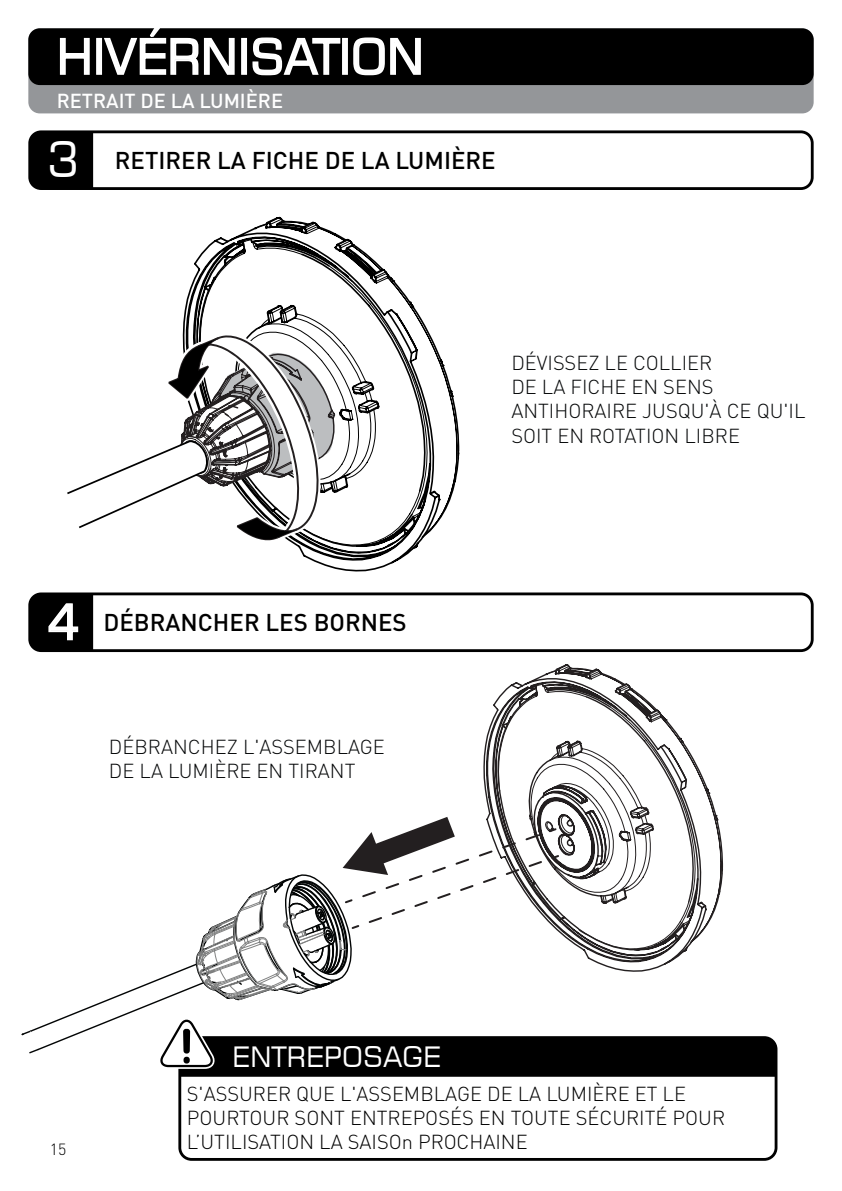
<style>
.page{position:relative;width:842px;height:1191px;background:#fff}
.page>*{position:absolute;margin:0;border:0;box-sizing:border-box;transform-origin:0 0}
.t1{font:48px "Square 721 BT";color:#fff}
.t2{font:28px "Square 721 BT";color:#fff}
.t3{font:500 24px "DINOT";color:#000}
.t4{font:300 20px/24px "DINOT";color:#040607}
.t5{font:300 20px/24px "DINOT";color:#000}
.t6{font:500 20px "DINOT";color:#fff}
.t7{font:300 16px "DINOT";color:#000}
.s1{font-family:"Square 721 BT";font-weight:400;font-size:48px;color:#fff}
</style>
<div class="page">
<div style="left:178px;top:1036px;width:599px;height:124px;border:3px solid #000;border-radius:12px"></div>
<svg style="left:488px;top:664px;width:230px;height:153px"></svg>
<svg style="left:21px;top:817px;width:755px;height:259px"></svg>
<svg style="left:183px;top:216px;width:277px;height:356px"></svg>
<svg style="left:188px;top:217px;width:270px;height:337px"></svg>
<svg style="left:67px;top:328px;width:277px;height:220px"></svg>
<div style="left:28px;top:28px;width:786px;height:85px;background:#949699;border-radius:11px"></div>
<div style="left:28px;top:28px;width:786px;height:57px;background:#000;border-radius:11px"></div>
<svg style="left:59px;top:37px;width:31px;height:38px"></svg>
<div style="left:96px;top:38px;width:6px;height:37px;border:2px solid #fff"></div>
<svg style="left:102px;top:28px;width:134px;height:47px"></svg>
<div style="left:241px;top:38px;width:6px;height:37px;border:2px solid #fff"></div>
<svg style="left:252px;top:37px;width:89px;height:39px"></svg>
<div style="left:342px;top:38px;width:6px;height:37px;border:2px solid #fff"></div>
<svg style="left:353px;top:37px;width:68px;height:39px"></svg>
<div style="left:32px;top:134px;width:61px;height:52px;background:#000"></div>
<div style="left:28px;top:130px;width:786px;height:60px;border:3px solid #000;border-radius:11px"></div>
<svg style="left:32px;top:596px;width:61px;height:52px;background:#1b1b1b"></svg>
<div style="left:28px;top:592px;width:786px;height:60px;border:3px solid #000;border-radius:11px"></div>
<h1 class="t1" style="left:57px;top:26px;width:369px">HIVÉRNISATION</h1>
<p class="t6" style="left:57px;top:88px;width:228px">RETRAIT DE LA LUMIÈRE</p>
<p class="t3" style="left:47px;top:145px;width:450px"><span class="s1">3</span> RETIRER LA FICHE DE LA LUMIÈRE</p>
<p class="t3" style="left:47px;top:607px;width:361px"><span class="s1">4</span> DÉBRANCHER LES BORNES</p>
<p class="t4" style="left:109px;top:735px;width:277px">DÉBRANCHEZ L'ASSEMBLAGE<br>DE LA LUMIÈRE EN TIRANT</p>
<p class="t4" style="left:511px;top:351px;width:296px">DÉVISSEZ LE COLLIER<br>DE LA FICHE EN SENS<br>ANTIHORAIRE JUSQU'À CE QU'IL<br>SOIT EN ROTATION LIBRE</p>
<p class="t7" style="left:50px;top:1139px;width:18px">15</p>
<h2 class="t2" style="left:232px;top:1039px;width:210px">ENTREPOSAGE</h2>
<p class="t5" style="left:187px;top:1081px;width:540px">S'ASSURER QUE L'ASSEMBLAGE DE LA LUMIÈRE ET LE<br>POURTOUR SONT ENTREPOSÉS EN TOUTE SÉCURITÉ POUR<br>L’UTILISATION LA SAISOn PROCHAINE</p>
</div>
